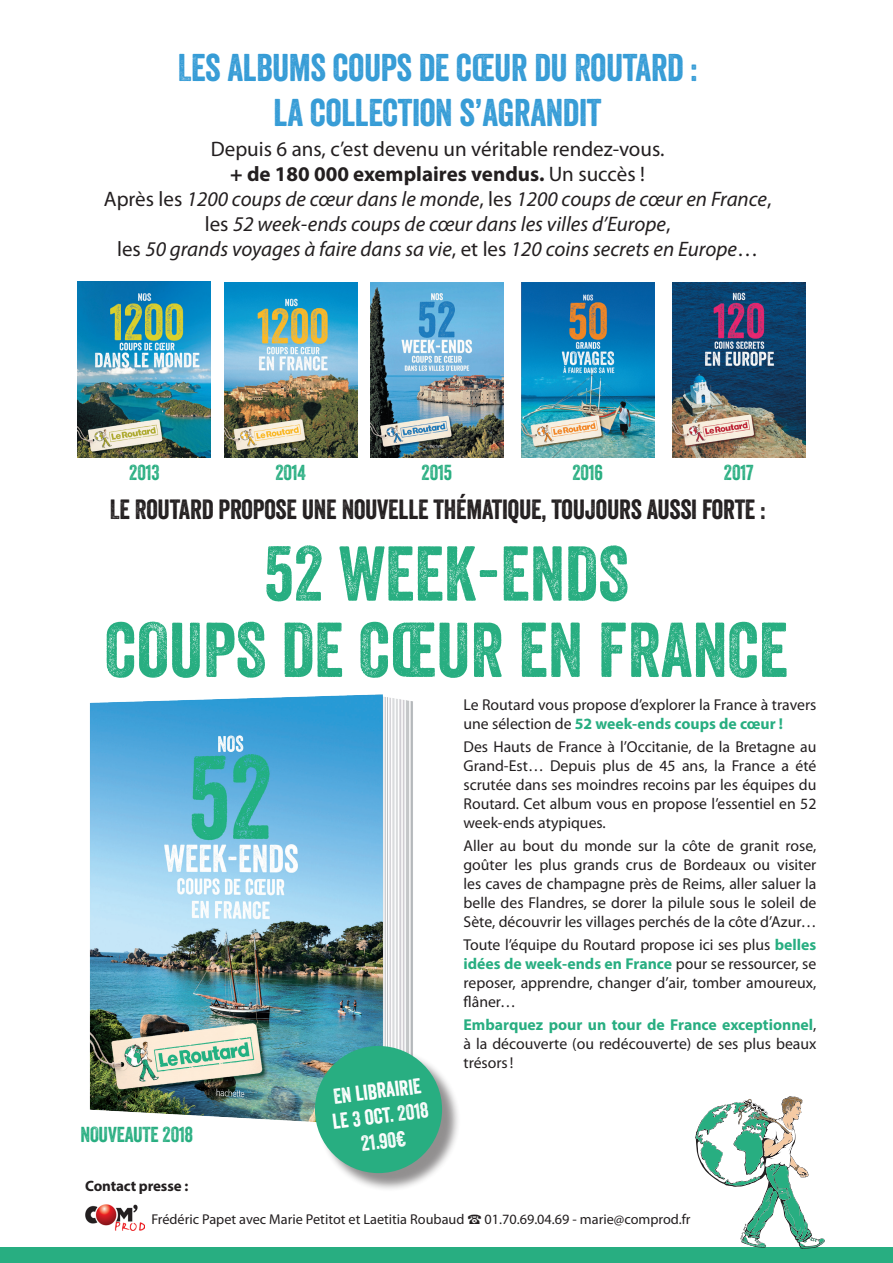
<style>
.page{position:relative;width:893px;height:1263px;background:#fff}
.page>*{position:absolute;margin:0;border:0;box-sizing:border-box;transform-origin:0 0}
.t1{font:75px "Veneer";color:#28ae81}
.t2{font:37.5px/45px "Veneer";letter-spacing:-.01em;color:#369cd6;text-align:center}
.t3{font:27px "Veneer";letter-spacing:-.01em;color:#231f20}
.t4{font:italic 21px/25.2px "Myriad Pro";color:#231f20;text-align:center}
.t5{font:21px/25.2px "Myriad Pro";color:#231f20;text-align:center}
.t6{font:21px "Veneer";letter-spacing:-.01em;color:#28ae81}
.t7{font:21px "Veneer";color:#fff}
.t8{font:15.75px/18.9px "Myriad Pro";color:#231f20;text-align:justify}
.t9{font:700 15px "Myriad Pro";letter-spacing:-.01em;color:#231f20}
.t10{font:14.25px "Myriad Pro";color:#231f20}
.s1{font-weight:700}
.s2{font-style:normal}
.s3{font-weight:700;color:#28ae81}
.s4{font-family:"Bundesbahn Pi One"}
</style>
<div class="page">
<img style="left:89px;top:694px;width:324px;height:432px">
<div style="left:317px;top:1048px;width:144px;height:144px;background:#231f20;opacity:.5"></div>
<div style="left:315px;top:1046px;width:127px;height:127px;background:#28ae81;border-radius:50%"></div>
<div style="left:0;top:1248px;width:893px;height:15px;background:#28ae81"></div>
<img style="left:522px;top:282px;width:132px;height:176px">
<img style="left:371px;top:282px;width:132px;height:176px">
<img style="left:225px;top:282px;width:132px;height:176px">
<img style="left:78px;top:282px;width:133px;height:176px">
<svg style="left:695px;top:1096px;width:130px;height:153px"></svg>
<img style="left:673px;top:282px;width:132px;height:176px">
<img style="left:85px;top:1204px;width:59px;height:26px">
<p class="t2" style="left:178px;top:45px;width:521px">LES ALBUMS COUPS DE CŒUR DU ROUTARD :<br>LA COLLECTION S’AGRANDIT</p>
<p class="t5" style="left:211px;top:136px;width:455px">Depuis 6 ans, c’est devenu un véritable rendez-vous. <span class="s1">+ de 180 000 exemplaires vendus.</span> Un succès !</p>
<p class="t4" style="left:104px;top:186px;width:669px"><span class="s2">Après les</span> 1200 coups de cœur dans le monde<span class="s2">, les</span> 1200 coups de cœur en France<span class="s2">, les</span> 52 week-ends coups de cœur dans les villes d’Europe<span class="s2">,<br>les</span> 50 grands voyages à faire dans sa vie<span class="s2">, et les</span> 120 coins secrets en Europe<span class="s2">…</span></p>
<p class="t6" style="left:129px;top:459px;width:32px">2013</p>
<p class="t6" style="left:275px;top:459px;width:32px">2014</p>
<p class="t6" style="left:422px;top:459px;width:32px">2015</p>
<p class="t6" style="left:572px;top:459px;width:32px">2016</p>
<p class="t6" style="left:724px;top:459px;width:31px">2017</p>
<p class="t3" style="left:110px;top:493px;width:657px">LE ROUTARD PROPOSE UNE NOUVELLE THÉMATIQUE, TOUJOURS AUSSI FORTE :</p>
<p class="t1" style="left:264px;top:528px;width:366px">52 WEEK-ENDS</p>
<p class="t1" style="left:105px;top:604px;width:685px">COUPS DE CŒUR EN FRANCE</p>
<p class="t8" style="left:463px;top:696px;width:354px">Le Routard vous propose d’explorer la France à travers une sélection de <span class="s3">52 week-ends coups de cœur !</span></p>
<p class="t8" style="left:463px;top:738px;width:354px">Des Hauts de France à l’Occitanie, de la Bretagne au Grand-Est… Depuis plus de 45 ans, la France a été scrutée dans ses moindres recoins par les équipes du Routard. Cet album vous en propose l’essentiel en 52 week-ends atypiques.</p>
<p class="t8" style="left:463px;top:837px;width:354px">Aller au bout du monde sur la côte de granit rose, goûter les plus grands crus de Bordeaux ou visiter les caves de champagne près de Reims, aller saluer la belle des Flandres, se dorer la pilule sous le soleil de Sète, découvrir les villages perchés de la côte d’Azur…</p>
<p class="t8" style="left:463px;top:935px;width:354px">Toute l’équipe du Routard propose ici ses plus <span class="s3">belles idées de week-ends en France</span> pour se ressourcer, se reposer, apprendre, changer d’air, tomber amoureux, flâner…</p>
<p class="t8" style="left:463px;top:1015px;width:354px"><span class="s3">Embarquez pour un tour de France exceptionnel</span>, à la découverte (ou redécouverte) de ses plus beaux trésors!</p>
<p class="t7" style="left:332px;top:1083px;width:90px;rotate:-7deg">EN LIBRAIRIE</p>
<p class="t7" style="left:331px;top:1109px;width:98px;rotate:-7deg">LE 3 OCT. 2018</p>
<p class="t7" style="left:360px;top:1131px;width:46px;rotate:-7deg">21.90€</p>
<p class="t6" style="left:80px;top:1121px;width:114px">NOUVEAUTE 2018</p>
<p class="t9" style="left:85px;top:1176px;width:105px">Contact presse :</p>
<p class="t10" style="left:151px;top:1212px;width:541px">Frédéric Papet avec Marie Petitot et Laetitia Roubaud <span class="s4">(</span> 01.70.69.04.69 - marie@comprod.fr</p>
</div>
